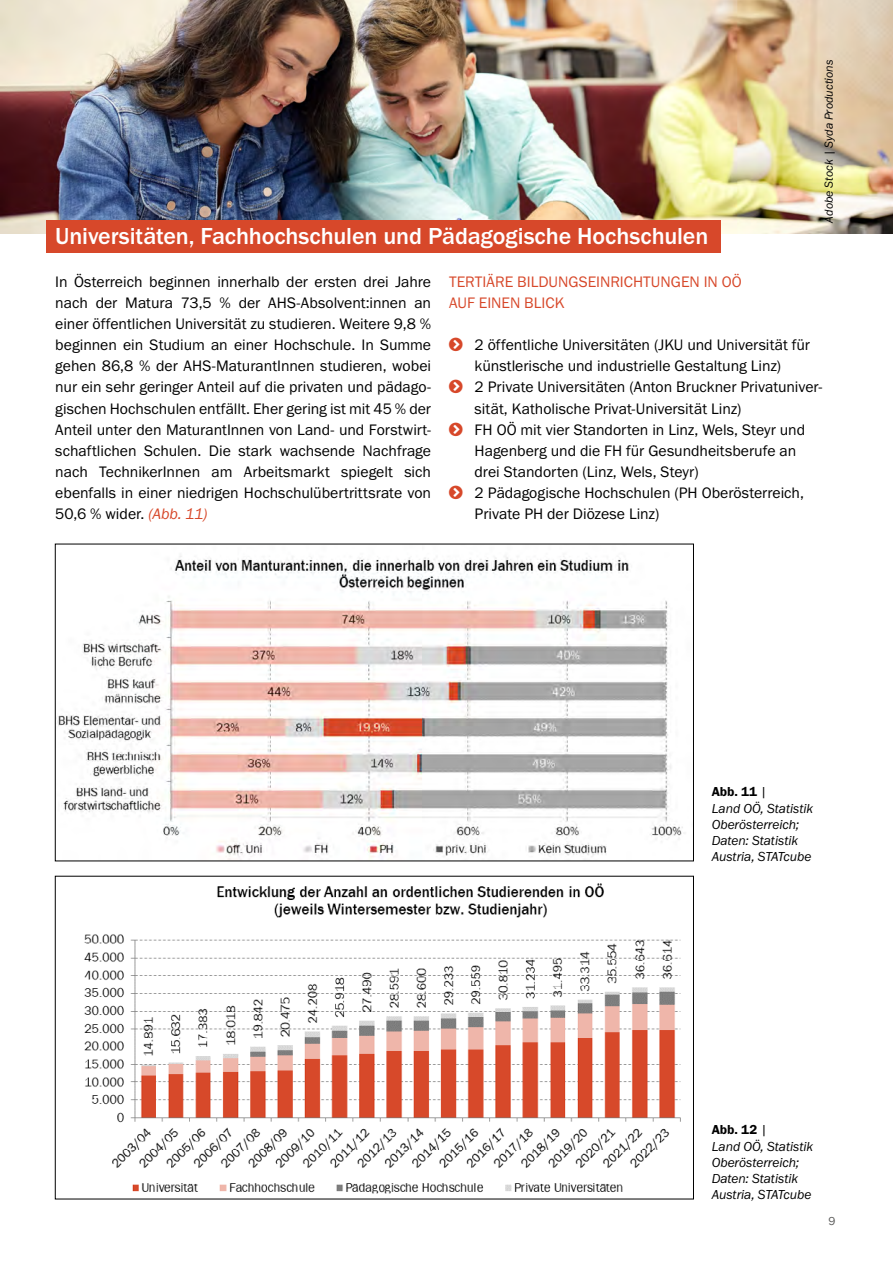
<style>
.page{position:relative;width:893px;height:1263px;background:#fff}
.page>*{position:absolute;margin:0;border:0;box-sizing:border-box;transform-origin:0 0}
.H4_Unterüberschrift_Text{font:500 24px "Franklin Gothic URW";letter-spacing:-.005em;color:#fff}
.Fließtext{font:15.75px/21.1px "Franklin Gothic URW Boo";color:#000;text-align:justify}
.Fließtext_Aufzählung{font:15.75px/21.1px "Franklin Gothic URW Boo";color:#000}
.t1{font:15.75px/21.1px "Franklin Gothic URW Boo";color:#d7482a}
.t2{font:13.5px/16.2px "Franklin Gothic URW Boo Ita";letter-spacing:-.005em;color:#000}
.t3{font:13.5px "Franklin Gothic URW Dem";letter-spacing:.005em;color:#000}
.t4{font:12px "Franklin Gothic URW Boo Ita";color:#000}
.t5{font:12px "Franklin Gothic URW Boo";color:#5a5a59}
.s1{font-family:"Franklin Gothic URW Boo Ita";color:#d7482a}
.s2{font-family:"Franklin Gothic URW Boo Ita"}
</style>
<div class="page">
<img style="left:0;top:0;width:893px;height:234px">
<div style="left:47px;top:220px;width:674px;height:32px;background:#d7482a"></div>
<img style="left:57px;top:555px;width:628px;height:304px">
<img style="left:84px;top:883px;width:597px;height:311px">
<p class="t4" style="left:821px;top:223px;width:164px;rotate:-90deg">Adobe Stock | Syda Productions</p>
<h4 class="H4_Unterüberschrift_Text" style="left:55px;top:222px;width:655px">Universitäten, Fachhochschulen und Pädagogische Hochschulen</h4>
<p class="Fließtext" style="left:55px;top:271px;width:377px">In Österreich beginnen innerhalb der ersten drei Jahre nach der Matura 73,5 % der AHS-Absolvent:innen an einer öffentlichen Universität zu studieren. Weitere 9,8 % beginnen ein Studium an einer Hochschule. In Summe gehen 86,8 % der AHS-MaturantInnen studieren, wobei nur ein sehr geringer Anteil auf die privaten und pädago&shy;gischen Hochschulen entfällt. Eher gering ist mit 45 % der Anteil unter den MaturantInnen von Land- und Forstwirt&shy;schaftlichen Schulen. Die stark wachsende Nachfrage nach TechnikerInnen am Arbeitsmarkt spiegelt sich ebenfalls in einer niedrigen Hochschulübertrittsrate von 50,6 % wider. <span class="s1">(Abb. 11)</span></p>
<p class="t1" style="left:449px;top:271px;width:294px">TERTIÄRE BILDUNGSEINRICHTUNGEN IN OÖ<br>AUF EINEN BLICK</p>
<p class="Fließtext_Aufzählung" style="left:475px;top:334px;width:337px">2 öffentliche Universitäten (JKU und Universität für künstlerische und industrielle Gestaltung Linz)</p>
<p class="Fließtext_Aufzählung" style="left:475px;top:376px;width:349px">2 Private Universitäten (Anton Bruckner Privatuniver&shy;sität, Katholische Privat-Universität Linz)</p>
<p class="Fließtext_Aufzählung" style="left:475px;top:419px;width:332px">FH OÖ mit vier Standorten in Linz, Wels, Steyr und<br>Hagenberg und die FH für Gesundheitsberufe an drei Standorten (Linz, Wels, Steyr)</p>
<p class="Fließtext_Aufzählung" style="left:475px;top:482px;width:331px">2 Pädagogische Hochschulen (PH Oberösterreich,<br>Private PH der Diözese Linz)</p>
<p class="t3" style="left:712px;top:783px;width:57px">Abb. 11 <span class="s2">|</span></p>
<p class="t2" style="left:712px;top:800px;width:103px">Land OÖ, Statistik<br>Oberösterreich;<br>Daten: Statistik<br>Austria, STATcube</p>
<p class="t3" style="left:712px;top:1121px;width:57px">Abb. 12 <span class="s2">|</span></p>
<p class="t2" style="left:712px;top:1138px;width:103px">Land OÖ, Statistik<br>Oberösterreich;<br>Daten: Statistik<br>Austria, STATcube</p>
<p class="t5" style="left:828px;top:1214px;width:9px">9</p>
</div>
